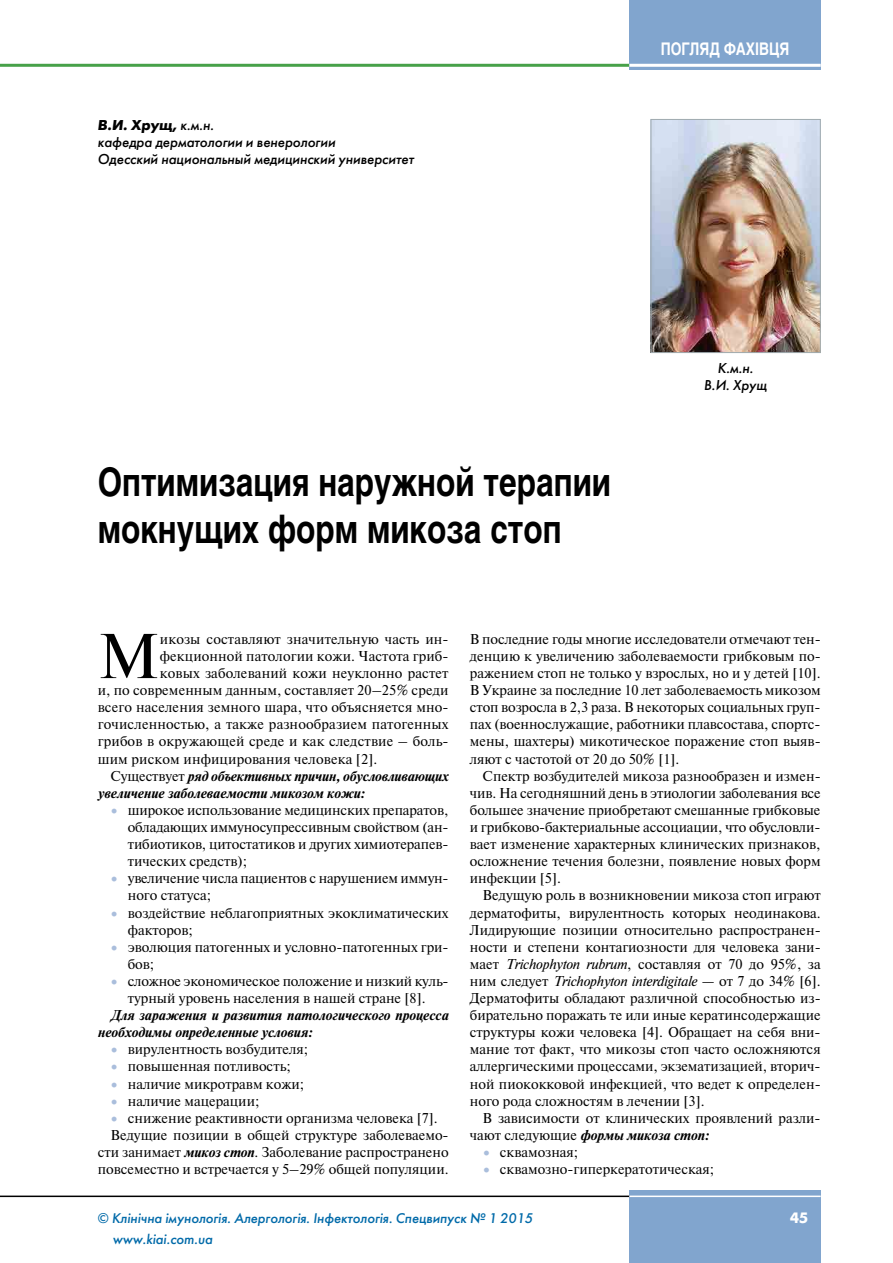
<style>
.page{position:relative;width:893px;height:1263px;background:#fff}
.page>*{position:absolute;margin:0;border:0;box-sizing:border-box;transform-origin:0 0}
.t1{font:63.15px "Newton C";color:#000}
.t2{font:700 39px/46.8px "Helios";color:#000;scale:.8 1}
.t3{font:700 17.25px "Helios";color:#fff;scale:.8 1}
.t4{font:700 15px "Futuris C";color:#fff}
.t5{font:14.25px/17.1px "Newton C";color:#000}
.t6{font:italic 700 14.25px/17.1px "Newton C";color:#000}
.t7{font:italic 14.25px/17.1px "Futuris C";color:#000}
.t8{font:italic 13.95px "Futuris C";color:#006aa9}
.s1{font-weight:700}
.s2{font-weight:400;font-style:normal}
.s3{color:#aabedc}
.s4{font-weight:700;font-style:italic}
.s5{font-style:italic}
</style>
<div class="page">
<div style="left:629px;top:1191px;width:192px;height:72px;background:#81a5ce"></div>
<hr style="left:0;top:1195px;width:629px;height:2px;background:#000">
<hr style="left:629px;top:1195px;width:192px;height:2px;background:#fff">
<div style="left:629px;top:0;width:192px;height:70px;background:#81a5ce"></div>
<hr style="left:0;top:64px;width:629px;height:3px;background:#47a149">
<hr style="left:629px;top:64px;width:192px;height:3px;background:#fff">
<img style="left:653px;top:121px;width:166px;height:230px">
<div style="left:651px;top:119px;width:170px;height:234px;border:1px solid #a0abaf"></div>
<p class="t7" style="left:98px;top:117px;width:318px"><span class="s1">В.И. Хрущ,</span> к.м.н.<br>кафедра дерматологии и венерологии<br>Одесский национальный медицинский университет</p>
<p class="t3" style="left:661px;top:39px;width:162px">ПОГЛЯД ФАХІВЦЯ</p>
<h2 class="t2" style="left:98px;top:459px;width:643px">Оптимизация наружной терапии мокнущих форм микоза стоп</h2>
<p class="t7" style="left:704px;top:359px;width:64px;text-align:center">К.м.н.<br>В.И. Хрущ</p>
<h1 class="t1" style="left:98px;top:622px;width:63px">М</h1>
<p class="t5" style="left:160px;top:630px;width:290px">икозы составляют значительную часть ин-</p>
<p class="t5" style="left:160px;top:648px;width:290px">фекционной патологии кожи. Частота гриб-</p>
<p class="t5" style="left:160px;top:665px;width:290px">ковых заболеваний кожи неуклонно растет</p>
<p class="t5" style="left:98px;top:682px;width:352px">и, по современным данным, составляет 20–25% среди</p>
<p class="t5" style="left:98px;top:699px;width:352px">всего населения земного шара, что объясняется мно-</p>
<p class="t5" style="left:98px;top:716px;width:352px">гочисленностью, а также разнообразием патогенных</p>
<p class="t5" style="left:98px;top:733px;width:352px">грибов в окружающей среде и как следствие – боль-</p>
<p class="t5" style="left:98px;top:750px;width:281px">шим риском инфицирования человека [2].</p>
<p class="t6" style="left:111px;top:767px;width:340px"><span class="s2">Существует</span> ряд объективных причин, обусловливающих</p>
<p class="t6" style="left:98px;top:784px;width:269px">увеличение заболеваемости микозом кожи:</p>
<p class="t5" style="left:128px;top:801px;width:322px;text-align:justify;text-indent:-16px"><span class="s3">•</span> широкое использование медицинских препаратов, обладающих иммуносупрессивным свойством (ан&shy;тибиотиков, цитостатиков и других химиотерапев&shy;тических средств);</p>
<p class="t5" style="left:128px;top:870px;width:322px;text-indent:-16px"><span class="s3">•</span> увеличение числа пациентов с нарушением иммун&shy;ного статуса;</p>
<p class="t5" style="left:128px;top:904px;width:322px;text-indent:-16px"><span class="s3">•</span> воздействие неблагоприятных экоклиматических факторов;</p>
<p class="t5" style="left:128px;top:938px;width:322px;text-indent:-16px"><span class="s3">•</span> эволюция патогенных и условно-патогенных гри&shy;бов;</p>
<p class="t5" style="left:111px;top:972px;width:339px;text-align:center"><span class="s3">•</span> сложное экономическое положение и низкий куль&shy;турный уровень населения в нашей стране [8].</p>
<p class="t6" style="left:98px;top:1007px;width:352px;text-indent:13px">Для заражения и развития патологического процесса необходимы определенные условия:</p>
<p class="t5" style="left:111px;top:1041px;width:198px"><span class="s3">•</span> вирулентность возбудителя;</p>
<p class="t5" style="left:111px;top:1058px;width:181px"><span class="s3">•</span> повышенная потливость;</p>
<p class="t5" style="left:111px;top:1075px;width:194px"><span class="s3">•</span> наличие микротравм кожи;</p>
<p class="t5" style="left:111px;top:1092px;width:150px"><span class="s3">•</span> наличие мацерации;</p>
<p class="t5" style="left:111px;top:1109px;width:328px"><span class="s3">•</span> снижение реактивности организма человека [7].</p>
<p class="t5" style="left:111px;top:1126px;width:340px">Ведущие позиции в общей структуре заболеваемо-</p>
<p class="t5" style="left:98px;top:1143px;width:352px">сти занимает <span class="s4">микоз стоп</span>. Заболевание распространено</p>
<p class="t5" style="left:98px;top:1161px;width:352px">повсеместно и встречается у 5–29% общей популяции.</p>
<p class="t5" style="left:470px;top:630px;width:353px">В последние годы многие исследователи отмечают тен&shy;денцию к увеличению заболеваемости грибковым по&shy;ражением стоп не только у взрослых, но и у детей [10].<br>В Украине за последние 10 лет заболеваемость микозом стоп возросла в 2,3 раза. В некоторых социальных груп&shy;пах (военнослужащие, работники плавсостава, спортс&shy;мены, шахтеры) микотическое поражение стоп выяв&shy;ляют с частотой от 20 до 50% [1].</p>
<p class="t5" style="left:470px;top:767px;width:352px;text-align:justify;text-indent:13px">Спектр возбудителей микоза разнообразен и измен&shy;чив. На сегодняшний день в этиологии заболевания все большее значение приобретают смешанные грибковые и грибково-бактериальные ассоциации, что обусловли&shy;вает изменение характерных клинических признаков, осложнение течения болезни, появление новых форм инфекции [5].</p>
<p class="t5" style="left:470px;top:887px;width:352px;text-align:justify;text-indent:13px">Ведущую роль в возникновении микоза стоп играют дерматофиты, вирулентность которых неодинакова.<br>Лидирующие позиции относительно распространен&shy;ности и степени контагиозности для человека зани&shy;мает <span class="s5">Trichophyton rubrum</span>, составляя от 70 до 95%, за ним следует <span class="s5">Trichophyton interdigitale</span> — от 7 до 34% [6].<br>Дерматофиты обладают различной способностью из&shy;бирательно поражать те или иные кератинсодержащие структуры кожи человека [4]. Обращает на себя вни&shy;мание тот факт, что микозы стоп часто осложняются аллергическими процессами, экзематизацией, вторич&shy;ной пиококковой инфекцией, что ведет к определен&shy;ного рода сложностям в лечении [3].</p>
<p class="t5" style="left:470px;top:1109px;width:352px;text-indent:13px">В зависимости от клинических проявлений разли&shy;чают следующие <span class="s4">формы микоза стоп:</span></p>
<p class="t5" style="left:483px;top:1143px;width:96px"><span class="s3">•</span> сквамозная;</p>
<p class="t5" style="left:483px;top:1161px;width:232px"><span class="s3">•</span> сквамозно-гиперкератотическая;</p>
<p class="t8" style="left:98px;top:1209px;width:437px">© Клінічна імунологія. Алергологія. Інфектологія. Спецвипуск № 1 2015</p>
<p class="t4" style="left:790px;top:1209px;width:19px">45</p>
<p class="t8" style="left:113px;top:1231px;width:102px">www.kiai.com.ua</p>
</div>
